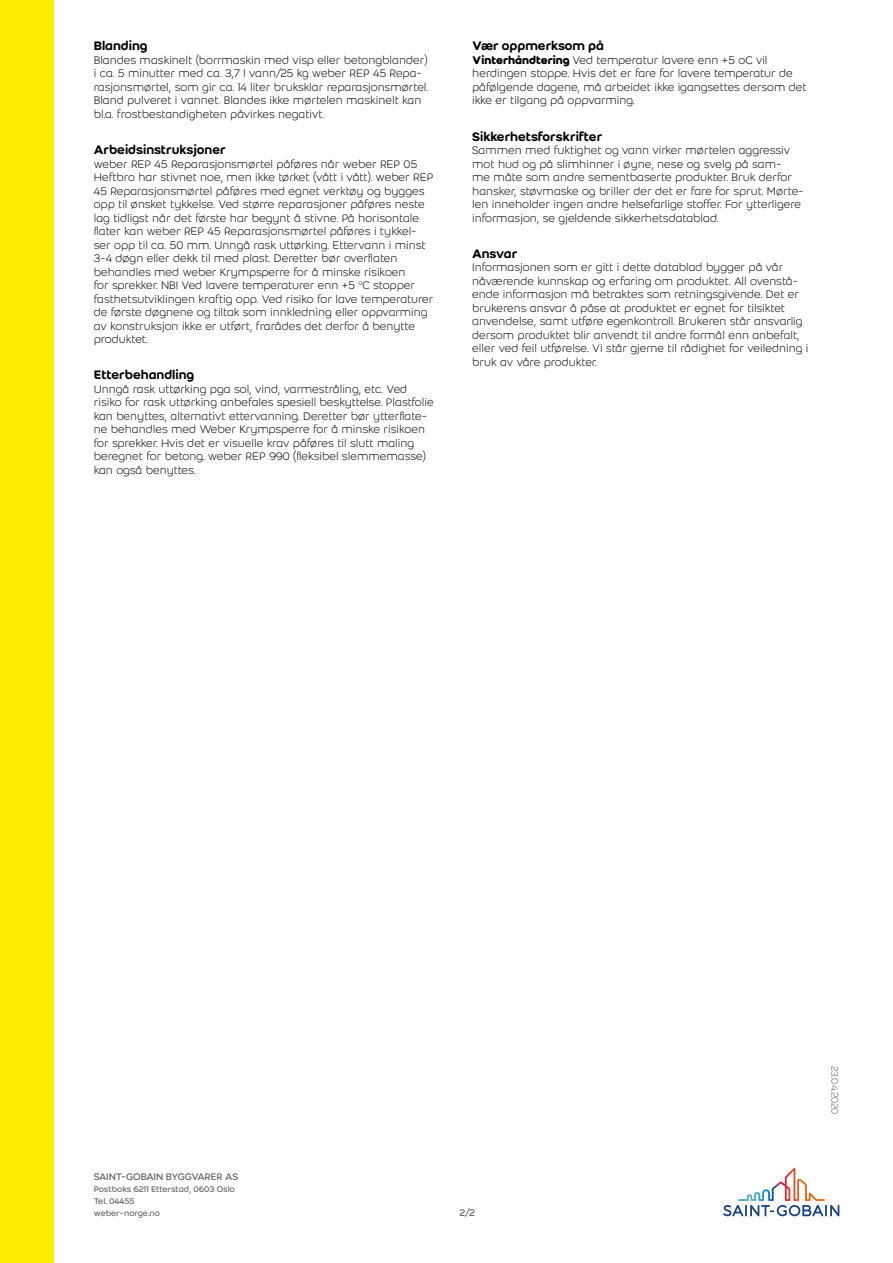
<style>
.page{position:relative;width:893px;height:1263px;background:#fff}
.page>*{position:absolute;margin:0;border:0;box-sizing:border-box;transform-origin:0 0}
.t1{font:500 13.5px "Weber";color:#000}
.t2{font:300 12px/13.5px "Weber";color:#000}
.t3{font:10.5px "Weber";letter-spacing:-.025em;color:#646363}
.t4{font:300 10.5px "Weber";letter-spacing:-.02em;color:#646363}
.t5{font:9px/12px "Weber";color:#646363}
.s1{font-weight:700}
</style>
<div class="page">
<div style="left:0;top:0;width:54px;height:1263px;background:#ffed00"></div>
<svg style="left:723px;top:1168px;width:116px;height:48px"></svg>
<p class="t1" style="left:94px;top:36px;width:56px">Blanding</p>
<p class="t2" style="left:94px;top:53px;width:336px">Blandes maskinelt (borrmaskin med visp eller betongblander) i ca. 5 minutter med ca. 3,7 l vann/25 kg weber REP 45 Repa&shy;rasjonsmørtel, som gir ca. 14 liter bruksklar reparasjonsmørtel.<br>Bland pulveret i vannet. Blandes ikke mørtelen maskinelt kan bl.a. frostbestandigheten påvirkes negativt.</p>
<p class="t1" style="left:94px;top:140px;width:134px">Arbeidsinstruksjoner</p>
<p class="t2" style="left:94px;top:157px;width:341px">weber REP 45 Reparasjonsmørtel påføres når weber REP 05<br>Heftbro har stivnet noe, men ikke tørket (vått i vått). weber REP 45 Reparasjonsmørtel påføres med egnet verktøy og bygges opp til ønsket tykkelse. Ved større reparasjoner påføres neste lag tidligst når det første har begynt å stivne. På horisontale flater kan weber REP 45 Reparasjonsmørtel påføres i tykkel&shy;ser opp til ca. 50 mm. Unngå rask uttørking. Ettervann i minst 3-4 døgn eller dekk til med plast. Deretter bør overflaten behandles med weber Krympsperre for å minske risikoen<br>for sprekker. NB! Ved lavere temperaturer enn +5 <sup>o</sup>C stopper fasthetsutviklingen kraftig opp. Ved risiko for lave temperaturer de første døgnene og tiltak som innkledning eller oppvarming av konstruksjon ikke er utført, frarådes det derfor å benytte produktet.</p>
<p class="t1" style="left:94px;top:365px;width:102px">Etterbehandling</p>
<p class="t2" style="left:94px;top:382px;width:341px">Unngå rask uttørking pga sol, vind, varmestråling, etc. Ved risiko for rask uttørking anbefales spesiell beskyttelse. Plastfolie kan benyttes, alternativt ettervanning. Deretter bør ytterflate&shy;ne behandles med Weber Krympsperre for å minske risikoen for sprekker. Hvis det er visuelle krav påføres til slutt maling beregnet for betong. weber REP 990 (fleksibel slemmemasse) kan også benyttes.</p>
<p class="t1" style="left:472px;top:36px;width:133px">Vær oppmerksom på</p>
<p class="t2" style="left:472px;top:53px;width:336px"><span class="s1">Vinterhåndtering</span> Ved temperatur lavere enn +5 oC vil herdingen stoppe. Hvis det er fare for lavere temperatur de påfølgende dagene, må arbeidet ikke igangsettes dersom det ikke er tilgang på oppvarming.</p>
<p class="t1" style="left:472px;top:126px;width:132px">Sikkerhetsforskrifter</p>
<p class="t2" style="left:472px;top:143px;width:333px">Sammen med fuktighet og vann virker mørtelen aggressiv mot hud og på slimhinner i øyne, nese og svelg på sam-<br>me måte som andre sementbaserte produkter. Bruk derfor hansker, støvmaske og briller der det er fare for sprut. Mørte&shy;len inneholder ingen andre helsefarlige stoffer. For ytterligere informasjon, se gjeldende sikkerhetsdatablad.</p>
<p class="t1" style="left:472px;top:244px;width:47px">Ansvar</p>
<p class="t2" style="left:472px;top:260px;width:338px">Informasjonen som er gitt i dette datablad bygger på vår nåværende kunnskap og erfaring om produktet. All ovenstå&shy;ende informasjon må betraktes som retningsgivende. Det er brukerens ansvar å påse at produktet er egnet for tilsiktet anvendelse, samt utføre egenkontroll. Brukeren står ansvarlig dersom produktet blir anvendt til andre formål enn anbefalt, eller ved feil utførelse. Vi står gjerne til rådighet for veiledning i bruk av våre produkter.</p>
<p class="t3" style="left:94px;top:1169px;width:146px">SAINT-GOBAIN BYGGVARER AS</p>
<p class="t5" style="left:94px;top:1183px;width:143px">Postboks 6211 Etterstad, 0603 Oslo<br>Tel. 04455<br>weber-norge.no</p>
<p class="t3" style="left:459px;top:1205px;width:17px">2/2</p>
<p class="t4" style="left:842px;top:1066px;width:50px;rotate:90deg">23.04.2020</p>
</div>
